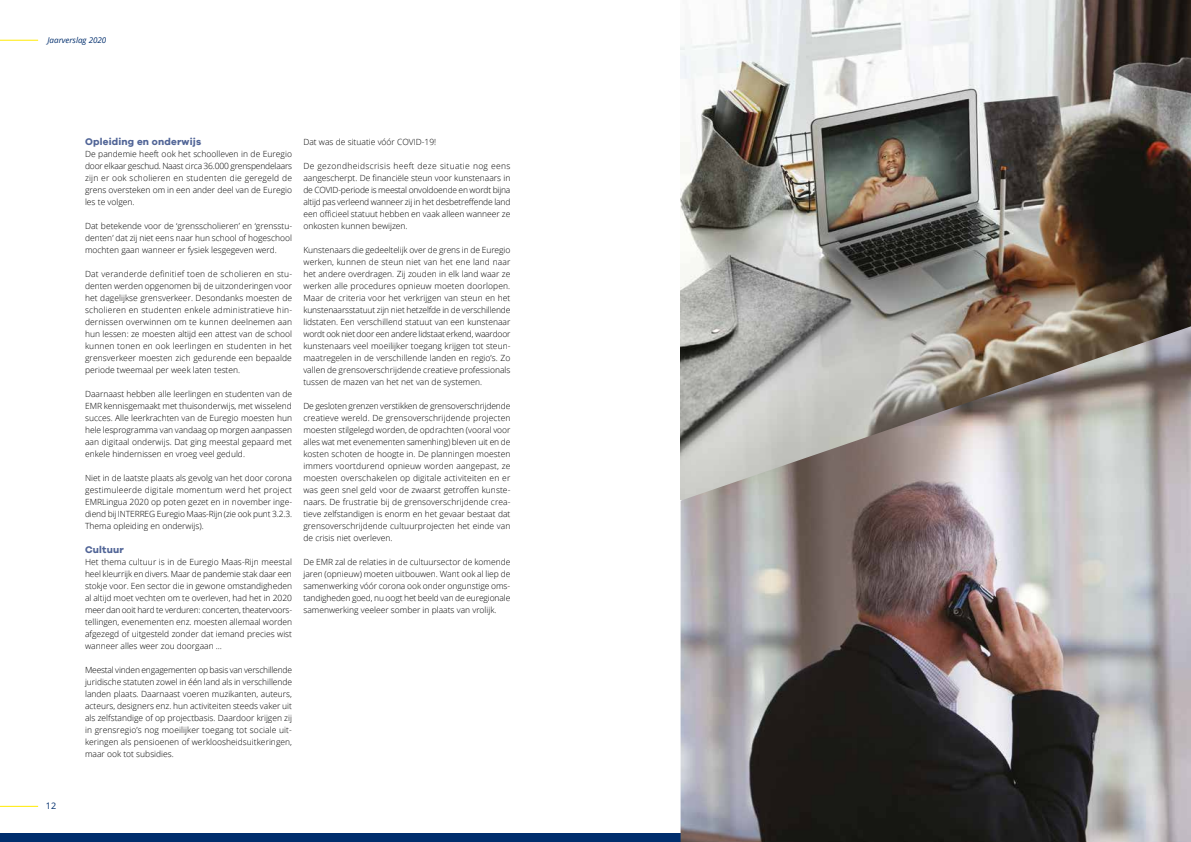
<style>
.page{position:relative;width:1191px;height:842px;background:#fff}
.page>*{position:absolute;margin:0;border:0;box-sizing:border-box;transform-origin:0 0}
.t1{font:700 10px "Galano Grotesque";letter-spacing:.02em;color:#516597}
.t2{font:9px "Open Sans";color:#002e6d}
.t3{font:300 8.5px/12px "Open Sans";color:#000;text-align:justify}
.t4{font:italic 8px "Open Sans";color:#002e6d}
</style>
<div class="page">
<hr style="left:0;top:806px;width:38px;height:1px;background:#ffea00">
<hr style="left:0;top:40px;width:38px;height:1px;background:#ffea00">
<div style="left:0;top:833px;width:1191px;height:9px;background:#002e6d"></div>
<img style="left:680px;top:0;width:511px;height:326px">
<img style="left:680px;top:326px;width:511px;height:516px">
<p class="t4" style="left:47px;top:34px;width:60px">Jaarverslag 2020</p>
<p class="t2" style="left:46px;top:799px;width:12px">12</p>
<p class="t1" style="left:85px;top:135px;width:118px">Opleiding en onderwijs</p>
<p class="t3" style="left:85px;top:148px;width:209px">De pandemie heeft ook het schoolleven in de Euregio door elkaar geschud. Naast circa 36.000 grenspendelaars zijn er ook scholieren en studenten die geregeld de grens oversteken om in een ander deel van de Euregio les te volgen.</p>
<p class="t3" style="left:85px;top:220px;width:208px">Dat betekende voor de ‘grensscholieren’ en ‘grensstu&shy;denten’ dat zij niet eens naar hun school of hogeschool mochten gaan wanneer er fysiek lesgegeven werd.</p>
<p class="t3" style="left:85px;top:268px;width:209px">Dat veranderde definitief toen de scholieren en stu&shy;denten werden opgenomen bij de uitzonderingen voor het dagelijkse grensverkeer. Desondanks moesten de scholieren en studenten enkele administratieve hin&shy;dernissen overwinnen om te kunnen deelnemen aan hun lessen: ze moesten altijd een attest van de school kunnen tonen en ook leerlingen en studenten in het grensverkeer moesten zich gedurende een bepaalde periode tweemaal per week laten testen.</p>
<p class="t3" style="left:85px;top:388px;width:209px">Daarnaast hebben alle leerlingen en studenten van de EMR kennisgemaakt met thuisonderwijs, met wisselend succes. Alle leerkrachten van de Euregio moesten hun hele lesprogramma van vandaag op morgen aanpassen aan digitaal onderwijs. Dat ging meestal gepaard met enkele hindernissen en vroeg veel geduld.</p>
<p class="t3" style="left:85px;top:472px;width:208px">Niet in de laatste plaats als gevolg van het door corona gestimuleerde digitale momentum werd het project EMRLingua 2020 op poten gezet en in november inge&shy;diend bij INTERREG Euregio Maas-Rijn (zie ook punt 3.2.3.<br>Thema opleiding en onderwijs).</p>
<p class="t1" style="left:85px;top:543px;width:40px">Cultuur</p>
<p class="t3" style="left:85px;top:556px;width:208px">Het thema cultuur is in de Euregio Maas-Rijn meestal heel kleurrijk en divers. Maar de pandemie stak daar een stokje voor. Een sector die in gewone omstandigheden al altijd moet vechten om te overleven, had het in 2020 meer dan ooit hard te verduren: concerten, theatervoors&shy;tellingen, evenementen enz. moesten allemaal worden afgezegd of uitgesteld zonder dat iemand precies wist wanneer alles weer zou doorgaan …</p>
<p class="t3" style="left:85px;top:664px;width:209px">Meestal vinden engagementen op basis van verschillende juridische statuten zowel in één land als in verschillende landen plaats. Daarnaast voeren muzikanten, auteurs, acteurs, designers enz. hun activiteiten steeds vaker uit als zelfstandige of op projectbasis. Daardoor krijgen zij in grensregio’s nog moeilijker toegang tot sociale uit&shy;keringen als pensioenen of werkloosheidsuitkeringen, maar ook tot subsidies.</p>
<p class="t3" style="left:303px;top:136px;width:134px">Dat was de situatie vóór COVID-19!</p>
<p class="t3" style="left:303px;top:160px;width:208px">De gezondheidscrisis heeft deze situatie nog eens aangescherpt. De financiële steun voor kunstenaars in de COVID-periode is meestal onvoldoende en wordt bijna altijd pas verleend wanneer zij in het desbetreffende land een officieel statuut hebben en vaak alleen wanneer ze onkosten kunnen bewijzen.</p>
<p class="t3" style="left:303px;top:244px;width:209px">Kunstenaars die gedeeltelijk over de grens in de Euregio werken, kunnen de steun niet van het ene land naar het andere overdragen. Zij zouden in elk land waar ze werken alle procedures opnieuw moeten doorlopen.<br>Maar de criteria voor het verkrijgen van steun en het kunstenaarsstatuut zijn niet hetzelfde in de verschillende lidstaten. Een verschillend statuut van een kunstenaar wordt ook niet door een andere lidstaat erkend, waardoor kunstenaars veel moeilijker toegang krijgen tot steun&shy;maatregelen in de verschillende landen en regio’s. Zo vallen de grensoverschrijdende creatieve professionals tussen de mazen van het net van de systemen.</p>
<p class="t3" style="left:303px;top:400px;width:209px">De gesloten grenzen verstikken de grensoverschrijdende creatieve wereld. De grensoverschrijdende projecten moesten stilgelegd worden, de opdrachten (vooral voor alles wat met evenementen samenhing) bleven uit en de kosten schoten de hoogte in. De planningen moesten immers voortdurend opnieuw worden aangepast, ze moesten overschakelen op digitale activiteiten en er was geen snel geld voor de zwaarst getroffen kunste&shy;naars. De frustratie bij de grensoverschrijdende crea&shy;tieve zelfstandigen is enorm en het gevaar bestaat dat grensoverschrijdende cultuurprojecten het einde van de crisis niet overleven.</p>
<p class="t3" style="left:303px;top:556px;width:209px">De EMR zal de relaties in de cultuursector de komende jaren (opnieuw) moeten uitbouwen. Want ook al liep de samenwerking vóór corona ook onder ongunstige oms&shy;tandigheden goed, nu oogt het beeld van de euregionale samenwerking veeleer somber in plaats van vrolijk.</p>
</div>
